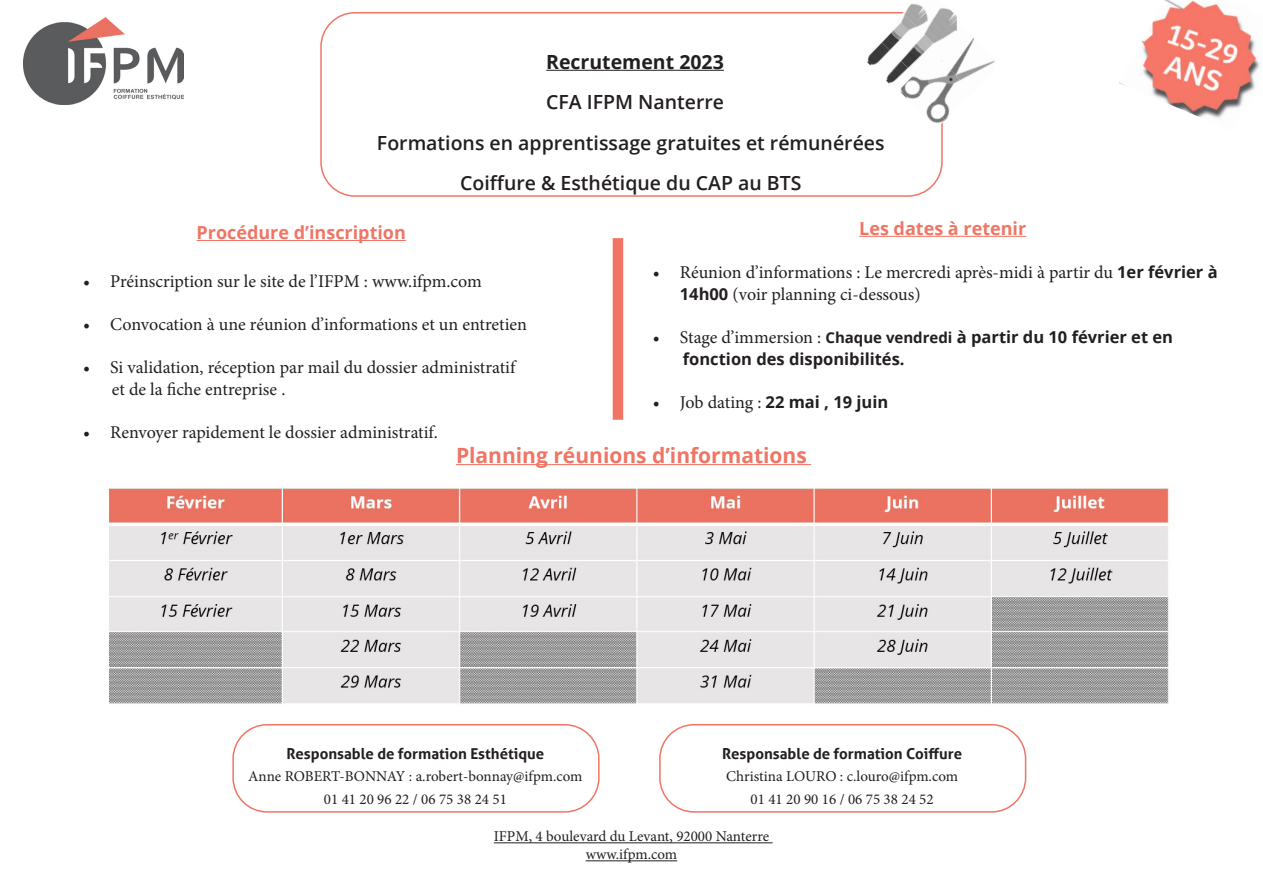
<style>
.page{position:relative;width:1263px;height:893px;background:#fff}
.page>*{position:absolute;margin:0;border:0;box-sizing:border-box;transform-origin:0 0}
.t1{font:700 21px "Open Sans";color:#f07565}
.t2{font:600 19.5px/40.3px "Open Sans";color:#231f20;text-align:center}
.t3{font:700 19.5px "Open Sans";color:#231f20}
.t4{font:18px/21.6px "Minion Pro";color:#231f20}
.t5{font:700 18px "Open Sans";color:#f07565}
.t6{font:700 16.5px/21.6px "Open Sans";color:#231f20}
.t7{font:15px/22.2px "Minion Pro";color:#231f20;text-align:center}
.t8{font:700 15px "Aller";color:#231f20}
.s1{font-family:"Open Sans";font-weight:700;font-size:16.5px}
.s2{font-family:"Minion Pro";font-weight:400;font-size:18px}
.s3{font-size:15px}
</style>
<div class="page">
<img style="left:1119px;top:0;width:141px;height:118px">
<div style="left:659px;top:724px;width:367px;height:89px;border:2px solid #f07565;border-radius:34px"></div>
<div style="left:613px;top:238px;width:10px;height:182px;background:#f07565"></div>
<img style="left:23px;top:17px;width:160px;height:87px">
<hr style="left:494px;top:842px;width:278px;height:1px;background:#231f20">
<hr style="left:586px;top:860px;width:91px;height:1px;background:#231f20">
<hr style="left:546px;top:70px;width:178px;height:1px;background:#231f20">
<div style="left:320px;top:12px;width:623px;height:185px;border:2px solid #f07565;border-radius:34px"></div>
<hr style="left:456px;top:464px;width:355px;height:1px;background:#f07565">
<img style="left:940px;top:38px;width:54px;height:36px">
<img style="left:914px;top:52px;width:59px;height:68px">
<img style="left:900px;top:79px;width:45px;height:50px">
<img style="left:902px;top:3px;width:55px;height:46px">
<img style="left:878px;top:13px;width:61px;height:61px">
<img style="left:867px;top:39px;width:47px;height:53px">
<hr style="left:859px;top:236px;width:167px;height:1px;background:#f07565">
<div style="left:232px;top:724px;width:368px;height:89px;border:2px solid #f07565;border-radius:34px"></div>
<hr style="left:197px;top:240px;width:209px;height:1px;background:#f07565">
<img style="left:105px;top:487px;width:1064px;height:217px">
<p class="t3" style="left:546px;top:48px;width:179px">Recrutement 2023</p>
<p class="t2" style="left:377px;top:82px;width:509px">CFA IFPM Nanterre<br>Formations en apprentissage gratuites et rémunérées<br>Coiffure &amp; Esthétique du CAP au BTS</p>
<p class="t5" style="left:197px;top:220px;width:211px">Procédure d’inscription</p>
<p class="t4" style="left:83px;top:271px;width:400px">• Préinscription sur le site de l’IFPM : www.ifpm.com</p>
<p class="t4" style="left:83px;top:314px;width:445px">• Convocation à une réunion d’informations et un entretien</p>
<p class="t4" style="left:112px;top:357px;width:405px;text-indent:-29px">• Si validation, réception par mail du dossier administratif et de la fiche entreprise .</p>
<p class="t4" style="left:83px;top:422px;width:356px">• Renvoyer rapidement le dossier administratif.</p>
<p class="t5" style="left:859px;top:216px;width:169px">Les dates à retenir</p>
<p class="t4" style="left:680px;top:262px;width:539px;text-indent:-27px">• Réunion d’informations : Le mercredi après-midi à partir du <span class="s1">1er février à<br>14h00</span> (voir planning ci-dessous)</p>
<p class="t6" style="left:683px;top:326px;width:492px;text-indent:-30px"><span class="s2">• Stage d’immersion :</span> <span class="s3">Chaque vendredi</span> à partir du 10 février et en fonction des disponibilités.</p>
<p class="t6" style="left:653px;top:391px;width:237px"><span class="s2">• Job dating :</span> 22 mai , 19 juin</p>
<p class="t1" style="left:456px;top:441px;width:352px">Planning réunions d’informations</p>
<p class="t8" style="left:286px;top:745px;width:259px">Responsable de formation Esthétique</p>
<p class="t7" style="left:248px;top:766px;width:336px">Anne ROBERT-BONNAY : a.robert-bonnay@ifpm.com<br>01 41 20 96 22 / 06 75 38 24 51</p>
<p class="t8" style="left:722px;top:745px;width:241px">Responsable de formation Coiffure</p>
<p class="t7" style="left:726px;top:766px;width:233px">Christina LOURO : c.louro@ifpm.com<br>01 41 20 90 16 / 06 75 38 24 52</p>
<p class="t7" style="left:494px;top:828px;width:277px;line-height:18px">IFPM, 4 boulevard du Levant, 92000 Nanterre www.ifpm.com</p>
</div>
